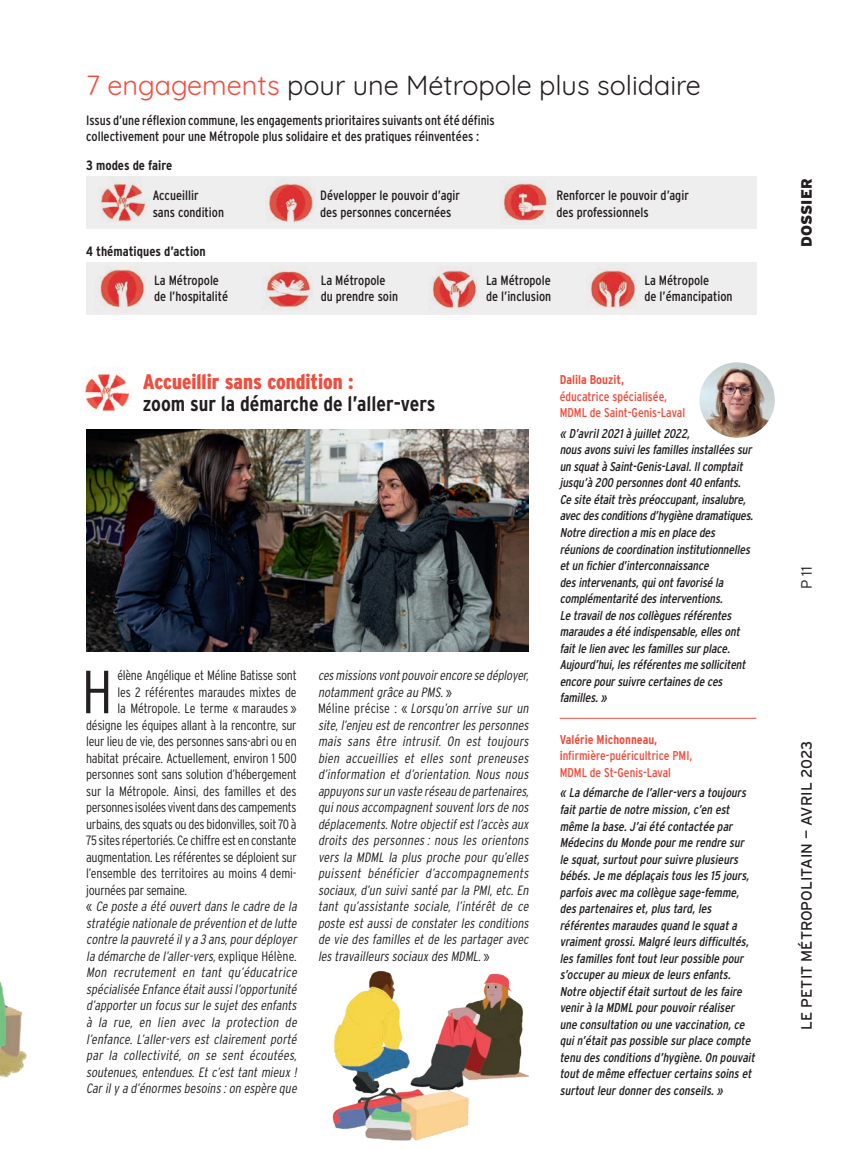
<style>
.page{position:relative;width:851px;height:1149px;background:#fff}
.page>*{position:absolute;margin:0;border:0;box-sizing:border-box;transform-origin:0 0}
.Texte_courant{font:300 60.6px "Interstate Condensed";color:#231f20}
.Texte_courant-2{font:27px "Quicksand";color:#231f20}
.Texte_courant-3{font:700 21px/22.5px "Interstate Condensed";color:#231f20}
.t1{font:15px "Interstate";color:#231f20}
.t2{font:900 15px "Interstate";color:#231f20}
.t3{font:300 15px "Interstate";color:#231f20}
.Texte_courant-4{font:italic 300 13.5px/16.5px "Interstate Condensed";color:#231f20}
.Texte_courant-5{font:300 13.5px "Interstate Condensed";letter-spacing:-.02em;color:#231f20}
.Texte_courant-6{font:13.5px/16.5px "Interstate Condensed";color:#231f20}
.Texte_courant-7{font:700 13.5px "Interstate Condensed";color:#231f20}
.Texte_courant-8{font:italic 12.75px/16.5px "Interstate Condensed";color:#231f20}
.Texte_courant-9{font:12.75px/16.5px "Interstate Condensed";color:#ef4d3d}
.s1{color:#ef4d3d}
.s2{font-weight:900;color:#ef4d3d}
.s3{font-style:normal}
.s4{font-weight:700}
</style>
<div class="page">
<div style="left:87px;top:262px;width:669px;height:53px;background:#efeeee"></div>
<div style="left:87px;top:176px;width:669px;height:53px;background:#efeeee"></div>
<hr style="left:559px;top:717px;width:197px;height:1px;background:#ef4d3d">
<img style="left:98px;top:176px;width:49px;height:46px">
<img style="left:268px;top:179px;width:45px;height:44px">
<img style="left:503px;top:181px;width:46px;height:43px">
<img style="left:82px;top:366px;width:50px;height:46px">
<img style="left:100px;top:269px;width:45px;height:42px">
<img style="left:262px;top:271px;width:50px;height:38px">
<img style="left:431px;top:267px;width:46px;height:44px">
<img style="left:590px;top:268px;width:46px;height:40px">
<img style="left:86px;top:429px;width:442px;height:222px">
<img style="left:699px;top:362px;width:75px;height:75px;border-radius:38px">
<img style="left:0;top:981px;width:27px;height:96px">
<img style="left:332px;top:970px;width:197px;height:171px">
<p class="Texte_courant-2" style="left:86px;top:64px;width:616px"><span class="s1">7 engagements</span> pour une Métropole plus solidaire</p>
<p class="Texte_courant-6" style="left:86px;top:111px;width:410px">Issus d’une réflexion commune, les engagements prioritaires suivants ont été définis collectivement pour une Métropole plus solidaire et des pratiques réinventées :</p>
<p class="Texte_courant-7" style="left:86px;top:158px;width:88px">3 modes de faire</p>
<p class="Texte_courant-6" style="left:153px;top:187px;width:73px">Accueillir sans condition</p>
<p class="Texte_courant-6" style="left:320px;top:187px;width:141px">Développer le pouvoir d’agir des personnes concernées</p>
<p class="Texte_courant-6" style="left:556px;top:187px;width:134px">Renforcer le pouvoir d’agir des professionnels</p>
<p class="Texte_courant-7" style="left:86px;top:243px;width:121px">4 thématiques d’action</p>
<p class="Texte_courant-6" style="left:154px;top:272px;width:76px">La Métropole de l’hospitalité</p>
<p class="Texte_courant-6" style="left:321px;top:272px;width:79px">La Métropole du prendre soin</p>
<p class="Texte_courant-6" style="left:486px;top:272px;width:67px">La Métropole de l’inclusion</p>
<p class="Texte_courant-6" style="left:644px;top:272px;width:90px">La Métropole<br>de l’émancipation</p>
<p class="Texte_courant-3" style="left:143px;top:370px;width:294px"><span class="s2">Accueillir sans condition :<br></span>zoom sur la démarche de l’aller-vers</p>
<p class="Texte_courant" style="left:82px;top:657px;width:32px">H</p>
<p class="Texte_courant-5" style="left:117px;top:667px;width:181px">élène Angélique et Méline Batisse sont</p>
<p class="Texte_courant-5" style="left:117px;top:684px;width:181px">les 2 référentes maraudes mixtes de</p>
<p class="Texte_courant-5" style="left:117px;top:700px;width:181px">la Métropole. Le terme « maraudes »</p>
<p class="Texte_courant-5" style="left:86px;top:717px;width:212px">désigne les équipes allant à la rencontre, sur</p>
<p class="Texte_courant-5" style="left:86px;top:733px;width:212px">leur lieu de vie, des personnes sans-abri ou en</p>
<p class="Texte_courant-5" style="left:86px;top:750px;width:212px">habitat précaire. Actuellement, environ 1 500</p>
<p class="Texte_courant-5" style="left:86px;top:766px;width:212px">personnes sont sans solution d’hébergement</p>
<p class="Texte_courant-5" style="left:86px;top:783px;width:212px">sur la Métropole. Ainsi, des familles et des</p>
<p class="Texte_courant-5" style="left:86px;top:799px;width:212px">personnes isolées vivent dans des campements</p>
<p class="Texte_courant-5" style="left:86px;top:816px;width:212px">urbains, des squats ou des bidonvilles, soit 70 à</p>
<p class="Texte_courant-5" style="left:86px;top:832px;width:212px">75 sites répertoriés. Ce chiffre est en constante</p>
<p class="Texte_courant-5" style="left:86px;top:849px;width:212px">augmentation. Les référentes se déploient sur</p>
<p class="Texte_courant-5" style="left:86px;top:865px;width:212px">l’ensemble des territoires au moins 4 demi-</p>
<p class="Texte_courant-5" style="left:86px;top:882px;width:102px">journées par semaine.</p>
<p class="Texte_courant-4" style="left:86px;top:898px;width:215px"><span class="s3">«</span> Ce poste a été ouvertdans le cadre de la stratégie nationale de prévention etde lutte contre la pauvreté ily a 3 ans,pourdéployer la démarche de l’aller-vers,<span class="s3">e x p l i q u e H é l è n e .<br></span>Mon recrutement en tant qu’éducatrice spécialisée Enfance étaitaussil’opportunité d’apporterun focus surle sujetdes enfants à la rue, en lien avec la protection de l’enfance. L’aller-vers est clairement porté par la collectivité, on se sent écoutées, soutenues, entendues. Et c’est tant mieux !<br>Carily a d’énormes besoins :on espère que</p>
<p class="Texte_courant-4" style="left:318px;top:667px;width:215px">cesmissionsvontpouvoirencore se déployer, notammentgrâce au PMS.<span class="s3">»</span></p>
<p class="Texte_courant-4" style="left:318px;top:700px;width:215px;text-align:justify"><span class="s3">M é l i n e p ré c i s e : «</span> Lorsqu’on arrive sur un site,l’enjeu estde rencontrerles personnes mais sans être intrusif. On est toujours bien accueillies et elles sont preneuses d’information et d’orientation. Nous nous appuyonssurun vaste réseau de partenaires, quinous accompagnentsouventlors de nos déplacements.Notre objectifestl’accès aux droits des personnes : nous les orientons vers la MDML la plus proche pour qu’elles puissent bénéficier d’accompagnements sociaux, d’un suivi santé par la PMI, etc. En tant qu’assistante sociale, l’intérêt de ce poste est aussi de constater les conditions de vie des familles et de les partager avec les travailleurs sociaux des MDML.<span class="s3">»</span></p>
<p class="Texte_courant-9" style="left:559px;top:371px;width:127px"><span class="s4">Dalila Bouzit,<br></span>éducatrice spécialisée,<br>MDML de Saint-Genis-Laval</p>
<p class="Texte_courant-8" style="left:559px;top:425px;width:197px">« D’avril2021à juillet2022, nousavonssuivilesfamillesinstalléessur un squatà Saint-Genis-Laval.Ilcomptait jusqu’à 200 personnesdont40 enfants.<br>Ce site étaittrèspréoccupant,insalubre, avecdesconditionsd’hygiène dramatiques.<br>Notre direction a misen place des réunionsde coordination institutionnelles etun fichierd’interconnaissance desintervenants,quiontfavorisé la complémentarité desinterventions.<br>Le travailde noscollèguesréférentes maraudesa été indispensable,ellesont faitle lien avec lesfamillessurplace.<br>Aujourd’hui,lesréférentesme sollicitent encore poursuivre certainesde ces familles.»</p>
<p class="Texte_courant-9" style="left:559px;top:730px;width:134px"><span class="s4">Valérie Michonneau, i</span>nfirmière-puéricultrice PMI,<br>MDML de St-Genis-Laval</p>
<p class="Texte_courant-8" style="left:559px;top:784px;width:199px">« La démarche de l’aller-vers a toujours faitpartie de notre mission,c’en est même la base.J’aiété contactée par Médecins du Monde pourme rendre sur le squat,surtoutpoursuivre plusieurs bébés.Je me déplaçais tous les 15 jours, parfois avec ma collègue sage-femme, des partenaires et,plus tard,les référentes maraudes quand le squata vraimentgrossi.Malgré leurs difficultés, les familles fonttoutleurpossible pour s’occuperau mieux de leurs enfants.<br>Notre objectifétaitsurtoutde les faire venirà la MDML pourpouvoirréaliser une consultation ou une vaccination,ce quin’étaitpas possible surplace compte tenu des conditions d’hygiène.On pouvait toutde même effectuercertains soins et surtoutleurdonnerdes conseils. »</p>
<p class="t2" style="left:798px;top:246px;width:69px;rotate:-90deg">DOSSIER</p>
<p class="t3" style="left:798px;top:588px;width:24px;rotate:-90deg">P 11</p>
<p class="t1" style="left:798px;top:1029px;width:290px;rotate:-90deg">LE PETIT MÉTROPOLITAIN — AVRIL 2023</p>
</div>
